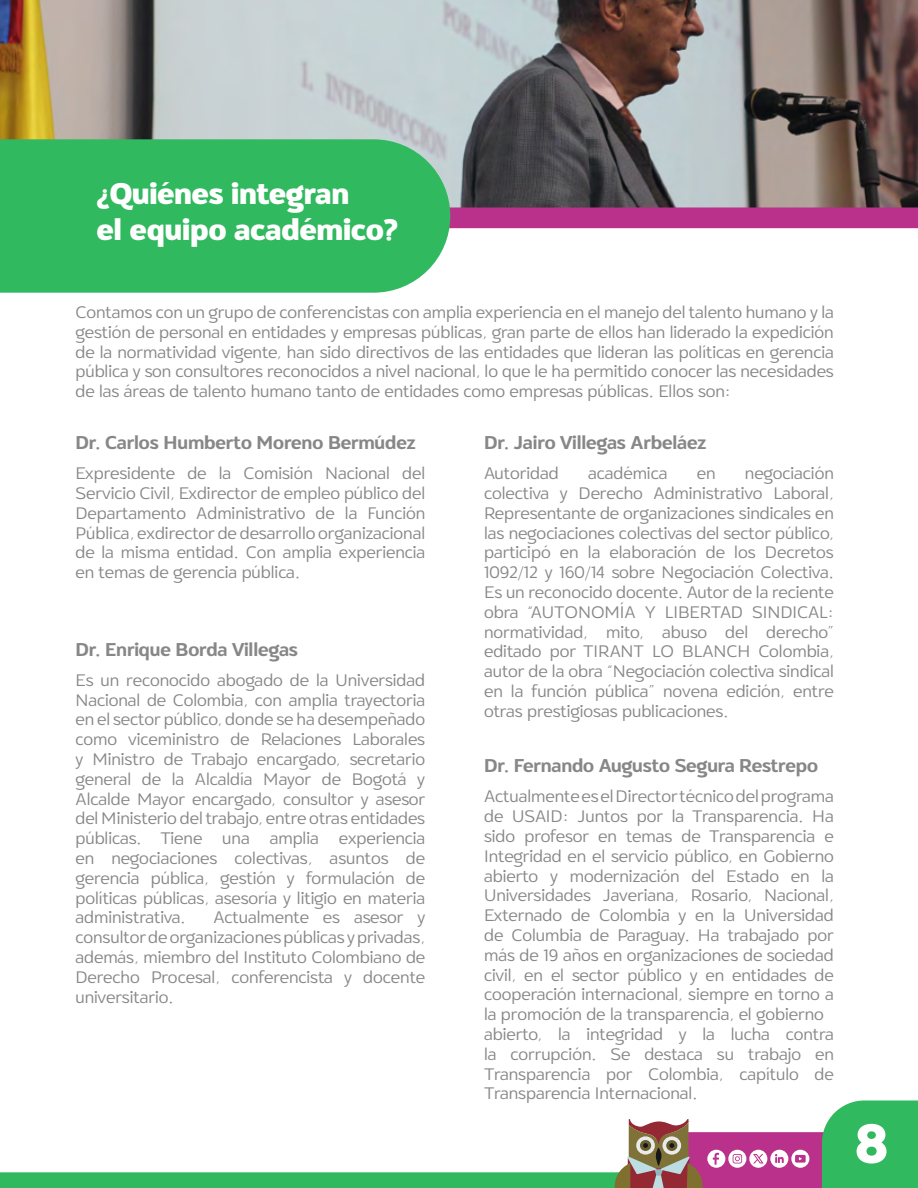
<style>
.page{position:relative;width:918px;height:1188px;background:#fff}
.page>*{position:absolute;margin:0;border:0;box-sizing:border-box;transform-origin:0 0}
.t1{font:800 57px "Mont";color:#fff}
.t2{font:700 28.5px/36px "Oliviar Sans";color:#fff}
.t3{font:600 18px "Oliviar Sans";letter-spacing:-.005em;color:#878787}
.t4{font:200 16.5px/19.8px "Oliviar Sans";color:#878787;text-align:justify}
</style>
<div class="page">
<img style="left:0;top:0;width:918px;height:207px">
<div style="left:450px;top:207px;width:468px;height:21px;background:#b9318b"></div>
<div style="left:0;top:139px;width:450px;height:154px;background:#30b95e"></div>
<svg style="left:0;top:1100px;width:918px;height:88px"></svg>
<h2 class="t2" style="left:97px;top:176px;width:303px">¿Quiénes integran<br>el equipo académico?</h2>
<p class="t4" style="left:75px;top:302px;width:760px">Contamos con un grupo de conferencistas con amplia experiencia en el manejo del talento humano y la gestión de personal en entidades y empresas públicas, gran parte de ellos han liderado la expedición de la normatividad vigente, han sido directivos de las entidades que lideran las políticas en gerencia pública y son consultores reconocidos a nivel nacional, lo que le ha permitido conocer las necesidades de las áreas de talento humano tanto de entidades como empresas públicas. Ellos son:</p>
<p class="t3" style="left:75px;top:431px;width:342px">Dr. Carlos Humberto Moreno Bermúdez</p>
<p class="t4" style="left:75px;top:464px;width:351px">Expresidente de la Comisión Nacional del Servicio Civil, Exdirector de empleo público del Departamento Administrativo de la Función Pública, exdirector de desarrollo organizacional de la misma entidad. Con amplia experiencia en temas de gerencia pública.</p>
<p class="t3" style="left:75px;top:638px;width:224px">Dr. Enrique Borda Villegas</p>
<p class="t4" style="left:75px;top:670px;width:351px">Es un reconocido abogado de la Universidad Nacional de Colombia, con amplia trayectoria en el sector público, donde se ha desempeñado como viceministro de Relaciones Laborales y Ministro de Trabajo encargado, secretario general de la Alcaldía Mayor de Bogotá y Alcalde Mayor encargado, consultor y asesor del Ministerio del trabajo, entre otras entidades públicas. Tiene una amplia experiencia en negociaciones colectivas, asuntos de gerencia pública, gestión y formulación de políticas públicas, asesoría y litigio en materia administrativa.</p>
<p class="t4" style="left:75px;top:908px;width:351px;text-indent:138px">Actualmente es asesor y consultor de organizaciones públicas y privadas, además, miembro del Instituto Colombiano de Derecho Procesal, conferencista y docente universitario.</p>
<p class="t3" style="left:484px;top:431px;width:224px">Dr. Jairo Villegas Arbeláez</p>
<p class="t4" style="left:484px;top:464px;width:76px">Autoridad</p>
<p class="t4" style="left:588px;top:464px;width:81px">académica</p>
<p class="t4" style="left:697px;top:464px;width:20px">en</p>
<p class="t4" style="left:484px;top:464px;width:351px;text-indent:261px">negociación colectiva y Derecho Administrativo Laboral, Representante de organizaciones sindicales en las negociaciones colectivas del sector público, participó en la elaboración de los Decretos 1092/12 y 160/14 sobre Negociación Colectiva.<br>Es un reconocido docente. Autor de la reciente obra “AUTONOMÍA Y LIBERTAD SINDICAL: normatividad, mito, abuso del derecho” editado por TIRANT LO BLANCH Colombia, autor de la obra “Negociación colectiva sindical en la función pública” novena edición, entre otras prestigiosas publicaciones.</p>
<p class="t3" style="left:484px;top:754px;width:336px">Dr. Fernando Augusto Segura Restrepo</p>
<p class="t4" style="left:484px;top:787px;width:351px;text-align:left">Actualmente es el Director técnico del programa de USAID: Juntos por la Transparencia. Ha sido profesor en temas de Transparencia e Integridad en el servicio público, en Gobierno abierto y modernización del Estado en la Universidades Javeriana, Rosario, Nacional, Externado de Colombia y en la Universidad de Columbia de Paraguay. Ha trabajado por más de 19 años en organizaciones de sociedad civil, en el sector público y en entidades de cooperación internacional, siempre en torno a la promoción de la transparencia, el gobierno abierto, la integridad y la lucha contra la corrupción. Se destaca su trabajo en Transparencia por Colombia, capítulo de Transparencia Internacional.</p>
<h1 class="t1" style="left:854px;top:1106px;width:36px">8</h1>
</div>
